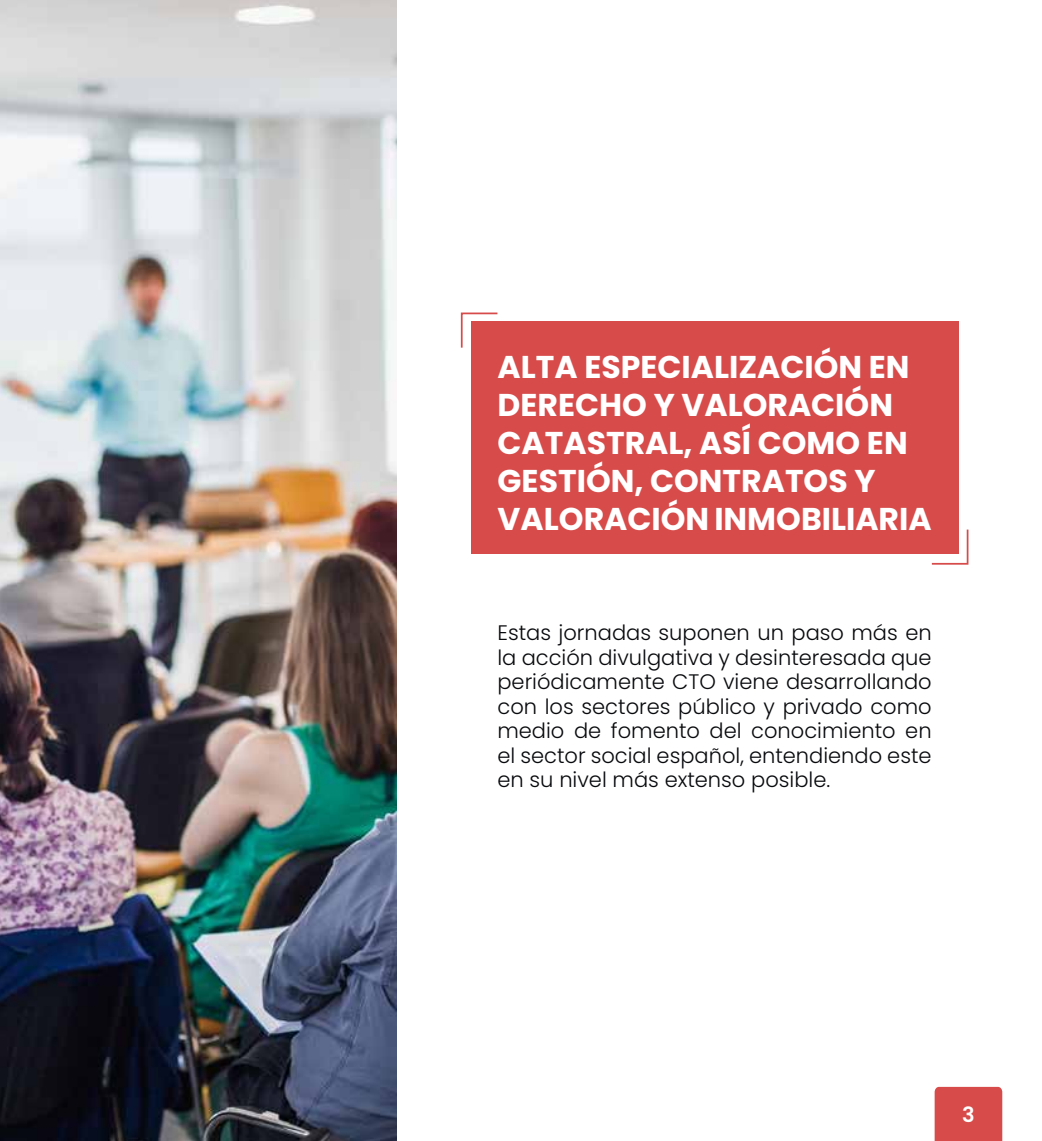
<style>
.page{position:relative;width:1042px;height:1141px;background:#fff}
.page>*{position:absolute;margin:0;border:0;box-sizing:border-box;transform-origin:0 0}
.t1{font:700 31.5px/37.8px "Poppins";color:#fff}
.t2{font:300 21px/24.5px "Poppins";color:#08090c;text-align:justify}
.t3{font:600 21px "Poppins";color:#fff}
</style>
<div class="page">
<div style="left:934px;top:1087px;width:68px;height:54px;background:#d74b4a"></div>
<img style="left:0;top:0;width:397px;height:1141px">
<div style="left:471px;top:321px;width:487px;height:233px;background:#d74b4a"></div>
<svg style="left:460px;top:312px;width:38px;height:36px"></svg>
<svg style="left:931px;top:528px;width:38px;height:37px"></svg>
<h1 class="t1" style="left:498px;top:349px;width:435px">ALTA ESPECIALIZACIÓN EN<br>DERECHO Y VALORACIÓN<br>CATASTRAL, ASÍ COMO EN<br>GESTIÓN, CONTRATOS Y<br>VALORACIÓN INMOBILIARIA</h1>
<p class="t2" style="left:497px;top:621px;width:436px">Estas jornadas suponen un paso más en la acción divulgativa y desinteresada que periódicamente CTO viene desarrollando con los sectores público y privado como medio de fomento del conocimiento en el sector social español, entendiendo este en su nivel más extenso posible.</p>
<p class="t3" style="left:962px;top:1102px;width:14px">3</p>
</div>
